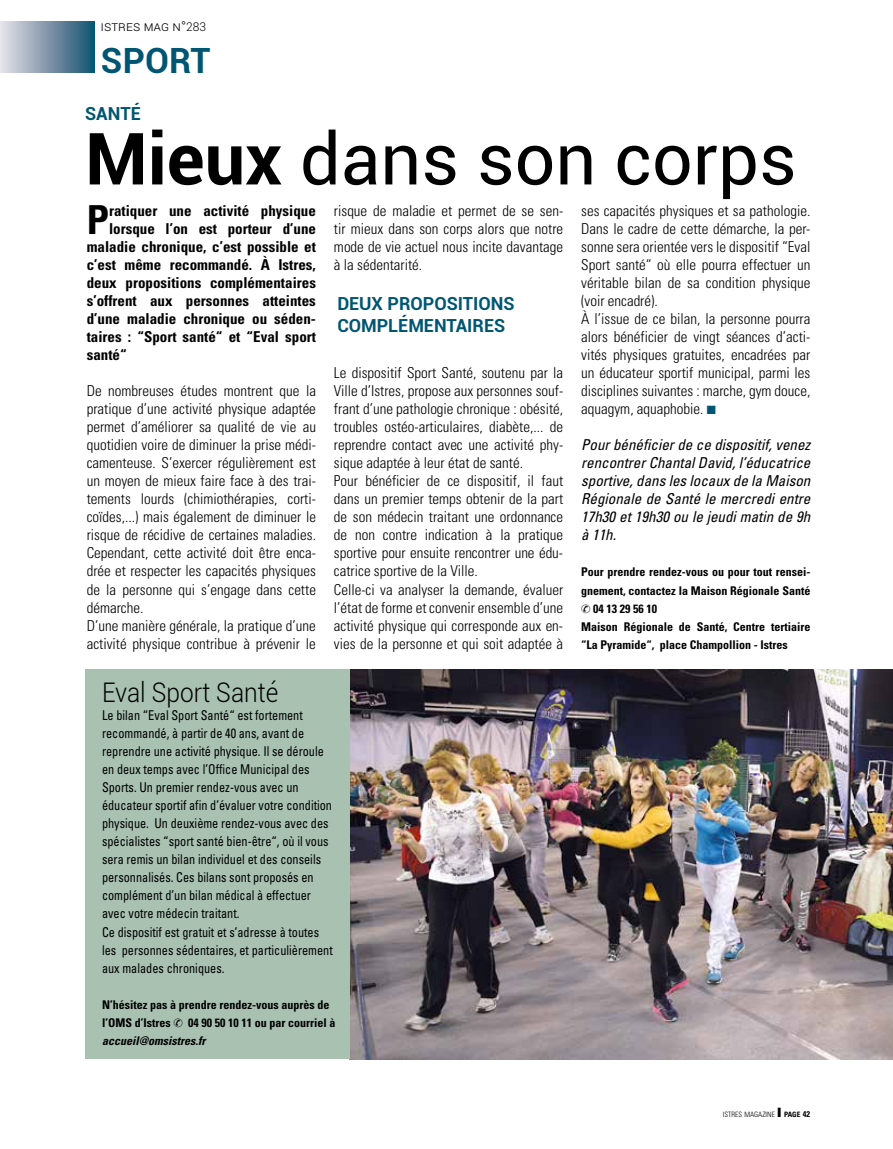
<style>
.page{position:relative;width:893px;height:1149px;background:#fff}
.page>*{position:absolute;margin:0;border:0;box-sizing:border-box;transform-origin:0 0}
.t1{font:72px "Roboto";color:#000}
.t2{font:700 condensed 39.9px "Univers";color:#000}
.t3{font:700 34.8px "Roboto";letter-spacing:.005em;color:#005672}
.t4{font:300 27px "Roboto";color:#000;scale:.91 1}
.t5{font:700 18px/21.6px "Roboto";color:#005672}
.t6{font:300 condensed 15px/18px "Univers";color:#000}
.t7{font:700 condensed 15px "Univers";color:#000}
.t8{font:italic condensed 15px/18px "Univers";color:#000;text-align:justify}
.t9{font:condensed 13.5px/18px "Univers";color:#000;scale:.91 1}
.t10{font:300 13.5px "Roboto";color:#000}
.t11{font:700 condensed 12px/18px "Univers";color:#000}
.t12{font:300 condensed 7.35px "Univers";color:#000}
.s1{font-size:12px}
.s2{font-weight:700}
.s3{font-style:italic}
.s4{color:#005672}
.s5{font-weight:700;font-size:8.25px}
</style>
<div class="page">
<img style="left:349px;top:669px;width:544px;height:389px">
<div style="left:85px;top:669px;width:264px;height:389px;background:#a8c1b1"></div>
<div style="left:0;top:21px;width:95px;height:51px;background:linear-gradient(to right,#ece1e9,#13506f)"></div>
<p class="t10" style="left:101px;top:17px;width:107px">istres mag n°<span class="s1">283</span></p>
<h3 class="t3" style="left:101px;top:36px;width:111px">SPORT</h3>
<p class="t5" style="left:85px;top:102px;width:57px">SANTÉ</p>
<h1 class="t1" style="left:85px;top:108px;width:713px"><span class="s2">Mieux</span> dans son corps</h1>
<h2 class="t2" style="left:87px;top:195px;width:24px">P</h2>
<p class="t7" style="left:109px;top:201px;width:208px">ratiquer une activité physique</p>
<p class="t7" style="left:109px;top:219px;width:208px">lorsque l’on est porteur d’une</p>
<p class="t7" style="left:87px;top:237px;width:231px">maladie chronique, c’est possible et</p>
<p class="t7" style="left:87px;top:255px;width:231px">c’est même recommandé. À Istres,</p>
<p class="t7" style="left:87px;top:273px;width:231px">deux propositions complémentaires</p>
<p class="t7" style="left:87px;top:291px;width:231px">s’offrent aux personnes atteintes</p>
<p class="t7" style="left:87px;top:309px;width:231px">d’une maladie chronique ou séden-</p>
<p class="t7" style="left:87px;top:327px;width:231px">taires : “Sport santé“ et “Eval sport</p>
<p class="t7" style="left:87px;top:345px;width:41px">santé“</p>
<p class="t6" style="left:87px;top:382px;width:231px">De nombreuses études montrent que la pratique d’une activité physique adaptée permet d’améliorer sa qualité de vie au quotidien voire de diminuer la prise médi&shy;camenteuse. S’exercer régulièrement est un moyen de mieux faire face à des trai&shy;tements lourds (chimiothérapies, corti&shy;coïdes,...) mais également de diminuer le risque de récidive de certaines maladies.<br>Cependant, cette activité doit être enca&shy;drée et respecter les capacités physiques de la personne qui s’engage dans cette démarche.<br>D’une manière générale, la pratique d’une activité physique contribue à prévenir le</p>
<p class="t6" style="left:334px;top:202px;width:231px;text-align:justify">risque de maladie et permet de se sen&shy;tir mieux dans son corps alors que notre mode de vie actuel nous incite davantage à la sédentarité.</p>
<p class="t5" style="left:337px;top:292px;width:179px">DEUX PROPOSITIONS<br>COMPLÉMENTAIRES</p>
<p class="t6" style="left:334px;top:364px;width:231px">Le dispositif Sport Santé, soutenu par la Ville d’Istres, propose aux personnes souf&shy;frant d’une pathologie chronique : obésité, troubles ostéo-articulaires, diabète,... de reprendre contact avec une activité phy&shy;sique adaptée à leur état de santé.<br>Pour bénéficier de ce dispositif, il faut dans un premier temps obtenir de la part de son médecin traitant une ordonnance de non contre indication à la pratique sportive pour ensuite rencontrer une édu&shy;catrice sportive de la Ville.<br>Celle-ci va analyser la demande, évaluer l’état de forme et convenir ensemble d’une activité physique qui corresponde aux en&shy;vies de la personne et qui soit adaptée à</p>
<h3 class="t4" style="left:102px;top:673px;width:195px">Eval Sport Santé</h3>
<p class="t9" style="left:102px;top:705px;width:255px">Le bilan “Eval Sport Santé“ est fortement recommandé, à partir de 40 ans, avant de reprendre une activité physique. Il se déroule en deux temps avec l’Office Municipal des Sports. Un premier rendez-vous avec un éducateur sportif afin d’évaluer votre condition physique. Un deuxième rendez-vous avec des spécialistes “sport santé bien-être“, où il vous sera remis un bilan individuel et des conseils personnalisés. Ces bilans sont proposés en complément d’un bilan médical à effectuer avec votre médecin traitant.<br>Ce dispositif est gratuit et s’adresse à toutes les personnes sédentaires, et particulièrement aux malades chroniques.</p>
<p class="t11" style="left:102px;top:995px;width:235px">N’hésitez pas à prendre rendez-vous auprès de l’OMS d’Istres ✆ 04 90 50 10 11 ou par courriel à <span class="s3">accueil@omsistres.fr</span></p>
<p class="t6" style="left:581px;top:202px;width:231px">ses capacités physiques et sa pathologie.<br>Dans le cadre de cette démarche, la per&shy;sonne sera orientée vers le dispositif “Eval Sport santé“ où elle pourra effectuer un véritable bilan de sa condition physique (voir encadré).<br>À l’issue de ce bilan, la personne pourra alors bénéficier de vingt séances d’acti&shy;vités physiques gratuites, encadrées par un éducateur sportif municipal, parmi les disciplines suivantes : marche, gym douce, aquagym, aquaphobie. <span class="s4">■</span></p>
<p class="t8" style="left:581px;top:435px;width:231px">Pour bénéficier de ce dispositif, venez rencontrer Chantal David, l’éducatrice sportive, dans les locaux de la Maison Régionale de Santé le mercredi entre 17h30 et 19h30 ou le jeudi matin de 9h à 11h.</p>
<p class="t11" style="left:581px;top:563px;width:231px">Pour prendre rendez-vous ou pour tout rensei&shy;gnement, contactez la Maison Régionale Santé ✆ 04 13 29 56 10<br>Maison Régionale de Santé, Centre tertiaire “La Pyramide“, place Champollion - Istres</p>
<p class="t12" style="left:723px;top:1109px;width:89px">ISTRES MAGAZINE ❙ <span class="s2">page</span> <span class="s5">42</span></p>
</div>
